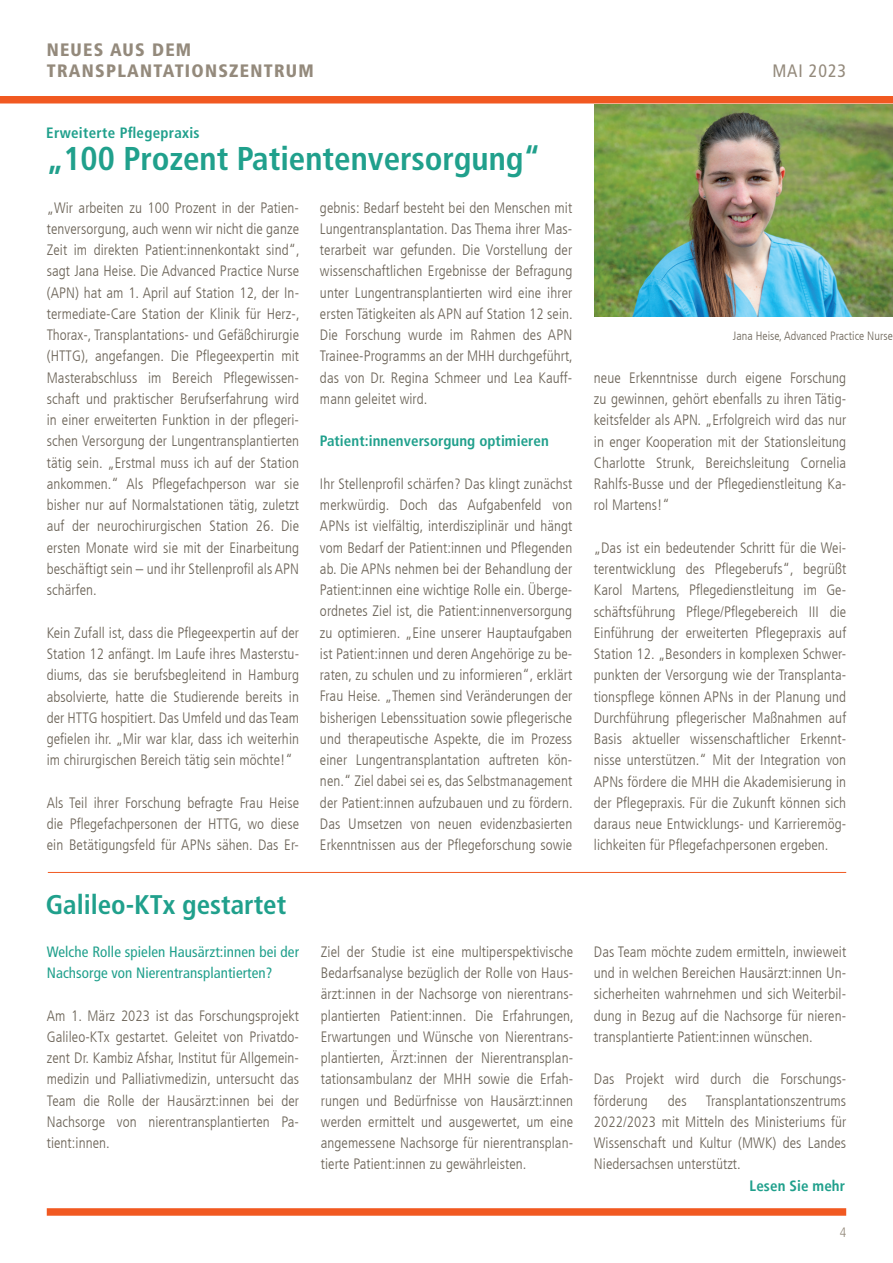
<style>
.page{position:relative;width:893px;height:1263px;background:#fff}
.page>*{position:absolute;margin:0;border:0;box-sizing:border-box;transform-origin:0 0}
.t1{font:700 condensed 33px "Frutiger LT Com";color:#20a08c}
.t2{font:700 condensed 30px "Frutiger LT Com";color:#20a08c}
.t3{font:700 condensed 27px "Frutiger LT Com";color:#20a08c}
.t4{font:900 condensed 18px/21px "Frutiger LT Std";letter-spacing:.07em;color:#948a7c}
.t5{font:condensed 18px "Frutiger LT Com";letter-spacing:.05em;color:#948a7c}
.t6{font:300 condensed 15px/21.3px "Frutiger LT Com";letter-spacing:.005em;color:#6c6458;text-align:justify}
.t7{font:condensed 15px/21.3px "Frutiger LT Com";letter-spacing:.005em;color:#20a08c}
.t8{font:700 condensed 15px "Frutiger LT Com";letter-spacing:.005em;color:#20a08c}
.t9{font:700 condensed 15px "Frutiger LT";letter-spacing:.005em;color:#20a08c}
.t10{font:300 condensed 13.5px "Frutiger LT Com";color:#948a7c}
.t11{font:300 condensed 12px "Frutiger LT Com";letter-spacing:.005em;color:#6c6458}
</style>
<div class="page">
<div style="left:47px;top:1208px;width:799px;height:8px;background:#f15921"></div>
<div style="left:0;top:96px;width:893px;height:7px;background:#f15921"></div>
<hr style="left:48px;top:872px;width:798px;height:1px;background:#f15921">
<img style="left:594px;top:104px;width:299px;height:213px">
<p class="t4" style="left:47px;top:39px;width:269px">NEUES AUS DEM<br>TRANSPLANTATIONSZENTRUM</p>
<p class="t8" style="left:46px;top:124px;width:155px">Erweiterte Pflegepraxis</p>
<h1 class="t1" style="left:46px;top:139px;width:496px">„100 Prozent Patientenversorgung“</h1>
<h2 class="t2" style="left:47px;top:142px;width:206px">Überschrift 20pt</h2>
<p class="t6" style="left:47px;top:197px;width:254px">„Wir arbeiten zu 100 Prozent in der Patien&shy;tenversorgung, auch wenn wir nicht die ganze Zeit im direkten Patient:innenkontakt sind“, sagt Jana Heise. Die Advanced Practice Nurse (APN) hat am 1. April auf Station 12, der In&shy;termediate-Care Station der Klinik für Herz-, Thorax-, Transplantations- und Gefäßchirurgie (HTTG), angefangen. Die Pflegeexpertin mit Masterabschluss im Bereich Pflegewissen&shy;schaft und praktischer Berufserfahrung wird in einer erweiterten Funktion in der pflegeri&shy;schen Versorgung der Lungentransplantierten tätig sein. „Erstmal muss ich auf der Station ankommen.“ Als Pflegefachperson war sie bisher nur auf Normalstationen tätig, zuletzt auf der neurochirurgischen Station 26. Die ersten Monate wird sie mit der Einarbeitung beschäftigt sein – und ihr Stellenprofil als APN schärfen.</p>
<p class="t6" style="left:47px;top:622px;width:254px">Kein Zufall ist, dass die Pflegeexpertin auf der Station 12 anfängt. Im Laufe ihres Masterstu&shy;diums, das sie berufsbegleitend in Hamburg absolvierte, hatte die Studierende bereits in der HTTG hospitiert. Das Umfeld und das Team gefielen ihr. „Mir war klar, dass ich weiterhin im chirurgischen Bereich tätig sein möchte!“</p>
<p class="t6" style="left:47px;top:792px;width:254px">Als Teil ihrer Forschung befragte Frau Heise die Pflegefachpersonen der HTTG, wo diese ein Betätigungsfeld für APNs sähen. Das Er-</p>
<p class="t6" style="left:320px;top:197px;width:254px">gebnis: Bedarf besteht bei den Menschen mit Lungentransplantation. Das Thema ihrer Mas&shy;terarbeit war gefunden. Die Vorstellung der wissenschaftlichen Ergebnisse der Befragung unter Lungentransplantierten wird eine ihrer ersten Tätigkeiten als APN auf Station 12 sein.<br>Die Forschung wurde im Rahmen des APN Trainee-Programms an der MHH durchgeführt, das von Dr. Regina Schmeer und Lea Kauff&shy;mann geleitet wird.</p>
<p class="t8" style="left:320px;top:432px;width:230px">Patient:innenversorgung optimieren</p>
<p class="t6" style="left:320px;top:473px;width:254px">Ihr Stellenprofil schärfen? Das klingt zunächst merkwürdig. Doch das Aufgabenfeld von APNs ist vielfältig, interdisziplinär und hängt vom Bedarf der Patient:innen und Pflegenden ab. Die APNs nehmen bei der Behandlung der Patient:innen eine wichtige Rolle ein. Überge&shy;ordnetes Ziel ist, die Patient:innenversorgung zu optimieren. „Eine unserer Hauptaufgaben ist Patient:innen und deren Angehörige zu be&shy;raten, zu schulen und zu informieren“, erklärt Frau Heise. „Themen sind Veränderungen der bisherigen Lebenssituation sowie pflegerische und therapeutische Aspekte, die im Prozess einer Lungentransplantation auftreten kön&shy;nen.“ Ziel dabei sei es, das Selbstmanagement der Patient:innen aufzubauen und zu fördern.<br>Das Umsetzen von neuen evidenzbasierten Erkenntnissen aus der Pflegeforschung sowie</p>
<p class="t5" style="left:772px;top:60px;width:75px">MAI 2023</p>
<p class="t11" style="left:733px;top:329px;width:161px">Jana Heise, Advanced Practice Nurse</p>
<p class="t6" style="left:594px;top:367px;width:254px">neue Erkenntnisse durch eigene Forschung zu gewinnen, gehört ebenfalls zu ihren Tätig&shy;keitsfelder als APN. „Erfolgreich wird das nur in enger Kooperation mit der Stationsleitung Charlotte Strunk, Bereichsleitung Cornelia Rahlfs-Busse und der Pflegedienstleitung Ka&shy;rol Martens!“</p>
<p class="t6" style="left:594px;top:537px;width:254px">„Das ist ein bedeutender Schritt für die Wei&shy;terentwicklung des Pflegeberufs“, begrüßt Karol Martens, Pflegedienstleitung im Ge&shy;schäftsführung Pflege/Pflegebereich III die Einführung der erweiterten Pflegepraxis auf Station 12. „Besonders in komplexen Schwer&shy;punkten der Versorgung wie der Transplanta&shy;tionspflege können APNs in der Planung und Durchführung pflegerischer Maßnahmen auf Basis aktueller wissenschaftlicher Erkennt&shy;nisse unterstützen.“ Mit der Integration von APNs fördere die MHH die Akademisierung in der Pflegepraxis. Für die Zukunft können sich daraus neue Entwicklungs- und Karrieremög&shy;lichkeiten für Pflegefachpersonen ergeben.</p>
<h3 class="t3" style="left:46px;top:889px;width:242px">Galileo-KTx gestartet</h3>
<p class="t7" style="left:47px;top:941px;width:254px">Welche Rolle spielen Hausärzt:innen bei der<br>Nachsorge von Nierentransplantierten?</p>
<p class="t6" style="left:47px;top:1005px;width:254px">Am 1. März 2023 ist das Forschungsprojekt Galileo-KTx gestartet. Geleitet von Privatdo&shy;zent Dr. Kambiz Afshar, Institut für Allgemein&shy;medizin und Palliativmedizin, untersucht das Team die Rolle der Hausärzt:innen bei der Nachsorge von nierentransplantierten Pa&shy;tient:innen.</p>
<p class="t6" style="left:321px;top:941px;width:254px">Ziel der Studie ist eine multiperspektivische Bedarfsanalyse bezüglich der Rolle von Haus&shy;ärzt:innen in der Nachsorge von nierentrans&shy;plantierten Patient:innen. Die Erfahrungen, Erwartungen und Wünsche von Nierentrans&shy;plantierten, Ärzt:innen der Nierentransplan&shy;tationsambulanz der MHH sowie die Erfah&shy;rungen und Bedürfnisse von Hausärzt:innen werden ermittelt und ausgewertet, um eine angemessene Nachsorge für nierentransplan&shy;tierte Patient:innen zu gewährleisten.</p>
<p class="t6" style="left:594px;top:941px;width:254px">Das Team möchte zudem ermitteln, inwieweit und in welchen Bereichen Hausärzt:innen Un&shy;sicherheiten wahrnehmen und sich Weiterbil&shy;dung in Bezug auf die Nachsorge für nieren&shy;transplantierte Patient:innen wünschen.</p>
<p class="t6" style="left:594px;top:1069px;width:254px">Das Projekt wird durch die Forschungs&shy;förderung</p>
<p class="t6" style="left:594px;top:1090px;width:254px;text-indent:112px">Transplantationszentrums 2022/2023 mit Mitteln des Ministeriums für Wissenschaft und Kultur (MWK) des Landes Niedersachsen unterstützt.</p>
<p class="t9" style="left:750px;top:1176px;width:97px">Lesen Sie mehr</p>
<p class="t6" style="left:668px;top:1090px;width:20px">des</p>
<p class="t10" style="left:840px;top:1224px;width:8px">4</p>
</div>
